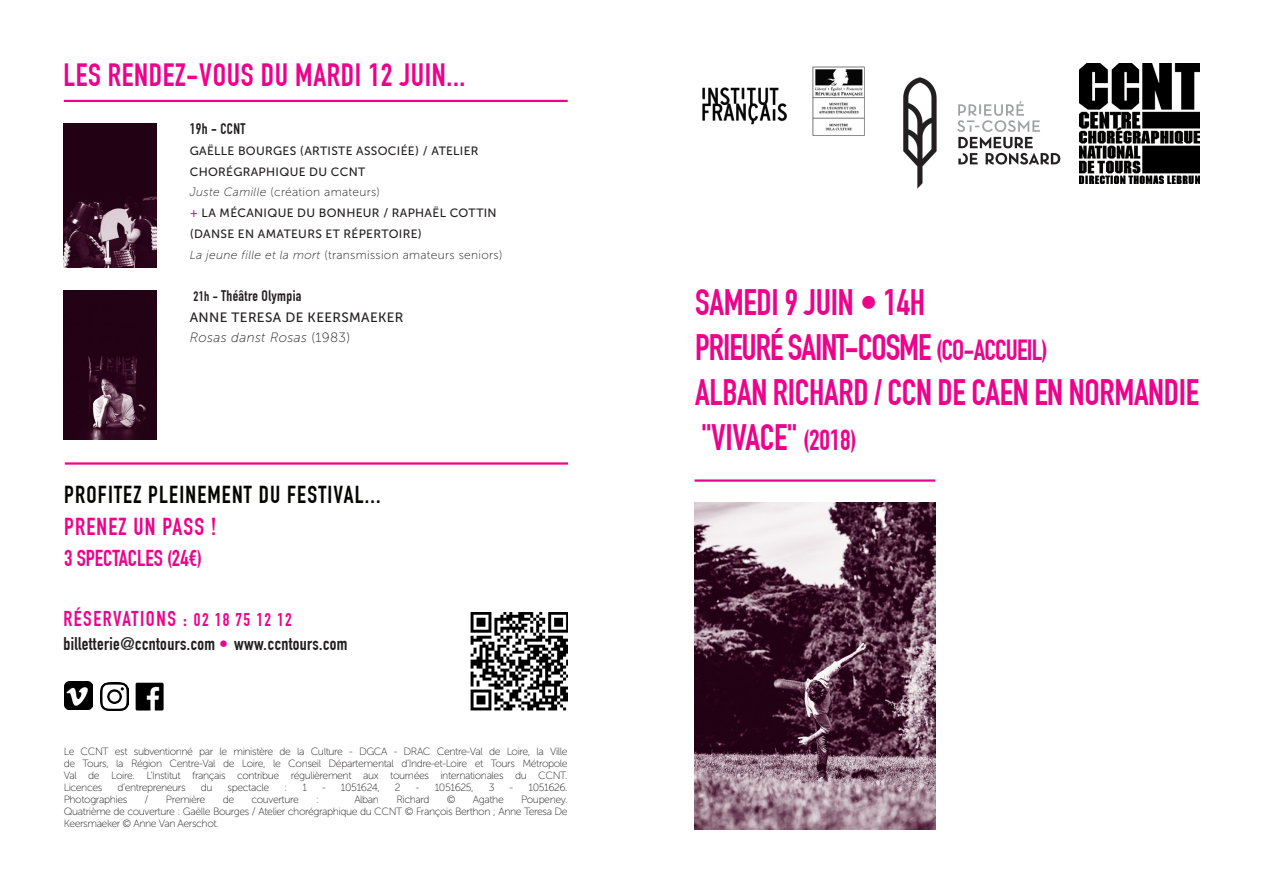
<style>
.page{position:relative;width:1263px;height:893px;background:#fff}
.page>*{position:absolute;margin:0;border:0;box-sizing:border-box;transform-origin:0 0}
.texte_presentation{font:700 36px "DIN Condensed";letter-spacing:-.01em;color:#ed028c}
.texte_presentation-2{font:700 36px "DIN Condensed";letter-spacing:-.03em;color:#ed028c}
.Genres___calendrier{font:700 31.5px "DIN Condensed";letter-spacing:.02em;color:#ed028c}
.DATE_NOIR{font:700 24px "DIN Condensed";letter-spacing:.05em;color:#040503}
.DATE_NOIR-2{font:700 24px "DIN Condensed";letter-spacing:.05em;color:#ed028c}
.DATE_NOIR-3{font:700 22.5px "DIN Condensed";color:#ed028c}
.DATE_NOIR-4{font:700 21px "DIN Condensed";letter-spacing:.075em;color:#ed028c}
.DATE_NOIR-5{font:700 18px "DIN Condensed";letter-spacing:.02em;color:#231f20}
.DATE_NOIR-6{font:700 15px "DIN Condensed";letter-spacing:.025em;color:#231f20}
.DATE_NOIR-7{font:13.5px "Museo Sans 500";letter-spacing:.025em;color:#231f20}
.DATE_NOIR-8{font:italic 13.5px "Museo Sans 100";letter-spacing:.025em;color:#231f20}
.DATE_NOIR-9{font:12px/21px "Museo Sans 500";letter-spacing:.025em;color:#231f20}
.DATE_NOIR-10{font:12px "Museo Sans 100";letter-spacing:.025em;color:#231f20}
.Distribution{font:10.5px/12px "Museo Sans 100";letter-spacing:-.04em;color:#231f20;text-align:justify}
.s1{font-style:italic}
.s2{color:#ed028c}
.s3{font-size:13.5px}
.s4{font-style:normal}
.s5{font-size:18px}
.s6{font-size:28.5px}
</style>
<div class="page">
<hr style="left:694px;top:479px;width:241px;height:3px;background:#ed028c">
<hr style="left:64px;top:100px;width:504px;height:2px;background:#ed028c">
<img style="left:1080px;top:64px;width:119px;height:119px">
<img style="left:100px;top:682px;width:28px;height:29px">
<img style="left:136px;top:682px;width:28px;height:29px">
<img style="left:64px;top:681px;width:28px;height:28px">
<img style="left:63px;top:123px;width:93px;height:145px">
<hr style="left:65px;top:462px;width:503px;height:3px;background:#ed028c">
<img style="left:470px;top:612px;width:97px;height:99px">
<img style="left:694px;top:502px;width:241px;height:327px">
<img style="left:903px;top:77px;width:158px;height:112px">
<img style="left:63px;top:291px;width:93px;height:148px">
<img style="left:702px;top:87px;width:85px;height:38px">
<img style="left:812px;top:66px;width:53px;height:70px">
<p class="Genres___calendrier" style="left:63px;top:56px;width:403px">LES RENDEZ-VOUS DU MARDI 12 JUIN...</p>
<p class="DATE_NOIR-6" style="left:190px;top:120px;width:57px">19h - CCNT</p>
<p class="DATE_NOIR-9" style="left:190px;top:140px;width:290px">GAËLLE BOURGES (ARTISTE ASSOCIÉE) / ATELIER<br>CHORÉGRAPHIQUE DU CCNT</p>
<p class="DATE_NOIR-10" style="left:190px;top:185px;width:192px"><span class="s1">Juste Camille</span> (création amateurs)</p>
<p class="DATE_NOIR-9" style="left:190px;top:202px;width:308px"><span class="s2">+</span> LA MÉCANIQUE DU BONHEUR / RAPHAËL COTTIN (DANSE EN AMATEURS ET RÉPERTOIRE)</p>
<p class="DATE_NOIR-10" style="left:190px;top:248px;width:314px"><span class="s1">La jeune fille et la mort</span> (transmission amateurs seniors)</p>
<p class="DATE_NOIR-6" style="left:194px;top:287px;width:109px"><span class="s3">21h -</span> Théâtre Olympia</p>
<p class="DATE_NOIR-7" style="left:190px;top:310px;width:215px">ANNE TERESA DE KEERSMAEKER</p>
<p class="DATE_NOIR-8" style="left:190px;top:330px;width:162px">Rosas danst Rosas <span class="s4">(1983)</span></p>
<p class="DATE_NOIR" style="left:64px;top:481px;width:318px">PROFITEZ PLEINEMENT DU FESTIVAL...</p>
<p class="DATE_NOIR-2" style="left:64px;top:512px;width:154px">PRENEZ UN PASS !</p>
<p class="DATE_NOIR-3" style="left:64px;top:545px;width:139px">3 SPECTACLES (24€)</p>
<p class="DATE_NOIR-4" style="left:63px;top:607px;width:230px">RÉSERVATIONS : <span class="s5">02 18 75 12 12</span></p>
<p class="DATE_NOIR-5" style="left:63px;top:633px;width:286px">billetterie@ccntours.com <span class="s2">•</span> www.ccntours.com</p>
<p class="Distribution" style="left:64px;top:746px;width:505px">Le CCNT est subventionné par le ministère de la Culture - DGCA - DRAC Centre-Val de Loire, la Ville de Tours, la Région Centre-Val de Loire, le Conseil Départemental d’Indre-et-Loire et Tours Métropole Val de Loire. L’Institut français contribue régulièrement aux tournées internationales du CCNT.<br>Licences</p>
<p class="Distribution" style="left:117px;top:782px;width:70px">d’entrepreneurs</p>
<p class="Distribution" style="left:201px;top:782px;width:13px">du</p>
<p class="Distribution" style="left:228px;top:782px;width:43px">spectacle</p>
<p class="Distribution" style="left:284px;top:782px;width:5px">:</p>
<p class="Distribution" style="left:302px;top:782px;width:6px">1</p>
<p class="Distribution" style="left:322px;top:782px;width:59px">- 1051624,</p>
<p class="Distribution" style="left:395px;top:782px;width:7px">2</p>
<p class="Distribution" style="left:416px;top:782px;width:59px">- 1051625,</p>
<p class="Distribution" style="left:489px;top:782px;width:7px">3</p>
<p class="Distribution" style="left:510px;top:782px;width:60px">- 1051626.</p>
<p class="Distribution" style="left:64px;top:794px;width:65px">Photographies</p>
<p class="Distribution" style="left:145px;top:794px;width:6px">/</p>
<p class="Distribution" style="left:166px;top:794px;width:41px">Première</p>
<p class="Distribution" style="left:223px;top:794px;width:13px">de</p>
<p class="Distribution" style="left:251px;top:794px;width:49px">couverture</p>
<p class="Distribution" style="left:316px;top:794px;width:5px">:</p>
<p class="Distribution" style="left:354px;top:794px;width:26px">Alban</p>
<p class="Distribution" style="left:396px;top:794px;width:35px">Richard</p>
<p class="Distribution" style="left:447px;top:794px;width:10px">©</p>
<p class="Distribution" style="left:473px;top:794px;width:32px">Agathe</p>
<p class="Distribution" style="left:64px;top:794px;width:505px;text-indent:457px">Poupeney.<br>Quatrième de couverture : Gaëlle Bourges / Atelier chorégraphique du CCNT © François Berthon ; Anne Teresa De Keersmaeker © Anne Van Aerschot.</p>
<p class="texte_presentation" style="left:695px;top:282px;width:231px">SAMEDI 9 JUIN • 14H</p>
<p class="texte_presentation-2" style="left:695px;top:327px;width:354px">PRIEURÉ SAINT-COSME <span class="s6">(CO-ACCUEIL)</span></p>
<p class="texte_presentation" style="left:695px;top:372px;width:505px">ALBAN RICHARD / CCN DE CAEN EN NORMANDIE</p>
<p class="texte_presentation" style="left:702px;top:417px;width:157px">"VIVACE" <span class="s6">(2018)</span></p>
</div>
